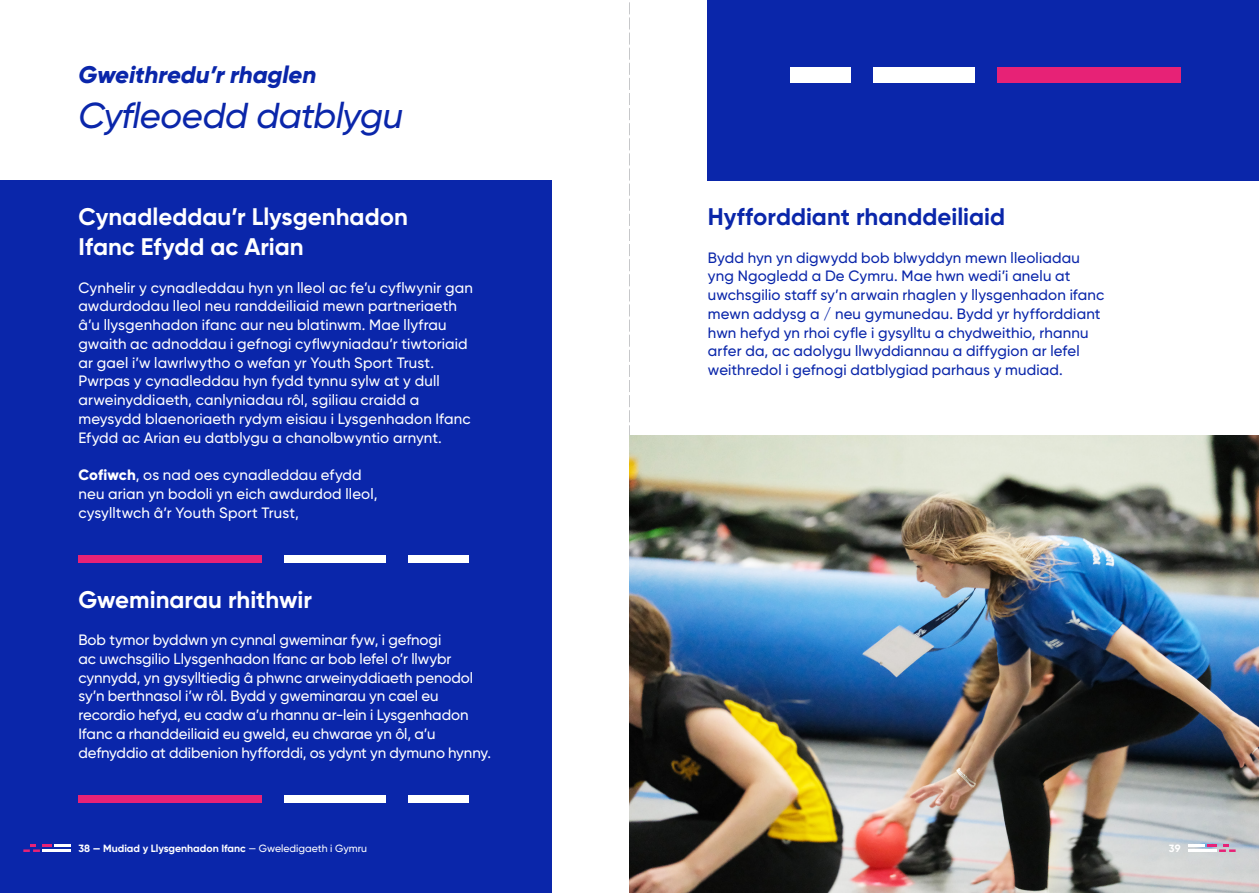
<style>
.page{position:relative;width:1259px;height:893px;background:#fff}
.page>*{position:absolute;margin:0;border:0;box-sizing:border-box;transform-origin:0 0}
.Heading_24_30{font:italic 500 36px "Gilroy";letter-spacing:-.015em;color:#0a26aa}
.Bulleted_list_10_12_5{font:700 24px/30px "Gilroy";color:#fff}
.Quotee_new_10_10{font:700 24px "Gilroy";color:#0a26aa}
.Heading_24_30-2{font:italic 800 24px "Gilroy";letter-spacing:-.005em;color:#0a26aa}
.Quotee_new_10_10-2{font:700 24px "Gilroy";color:#fff}
.Bulleted_list_10_12_5-2{font:500 15px/18.8px "Gilroy";color:#fff}
.Bulleted_list_10_12_5-3{font:500 15px/18.8px "Gilroy";letter-spacing:.01em;color:#0a26aa}
.Page_number_white_7_10{font:700 10.5px "Gilroy";color:#fff}
.s1{font-weight:800}
.s2{font-weight:500}
</style>
<div class="page">
<svg style="left:629px;top:2px;width:1px;height:433px"></svg>
<div style="left:0;top:180px;width:551px;height:713px;background:#0a26aa"></div>
<div style="left:708px;top:0;width:551px;height:180px;background:#0a26aa"></div>
<img style="left:629px;top:435px;width:630px;height:458px">
<hr style="left:55px;top:844px;width:16px;height:3px;background:#fff">
<hr style="left:43px;top:849px;width:28px;height:3px;background:#fff">
<svg style="left:23px;top:844px;width:29px;height:8px"></svg>
<div style="left:285px;top:555px;width:101px;height:7px;background:#fff"></div>
<div style="left:408px;top:555px;width:60px;height:7px;background:#fff"></div>
<div style="left:78px;top:555px;width:184px;height:7px;background:#e72276"></div>
<div style="left:285px;top:795px;width:101px;height:8px;background:#fff"></div>
<div style="left:408px;top:795px;width:60px;height:8px;background:#fff"></div>
<div style="left:78px;top:795px;width:184px;height:8px;background:#e72276"></div>
<div style="left:873px;top:68px;width:101px;height:14px;background:#fff"></div>
<div style="left:790px;top:68px;width:60px;height:14px;background:#fff"></div>
<div style="left:996px;top:68px;width:184px;height:14px;background:#e72276"></div>
<hr style="left:1188px;top:844px;width:16px;height:3px;background:#fff">
<hr style="left:1188px;top:849px;width:28px;height:3px;background:#fff">
<svg style="left:1207px;top:844px;width:28px;height:8px"></svg>
<p class="Heading_24_30-2" style="left:78px;top:59px;width:239px">Gweithredu’r rhaglen</p>
<p class="Heading_24_30" style="left:78px;top:93px;width:326px">Cyfleoedd datblygu</p>
<p class="Bulleted_list_10_12_5" style="left:78px;top:201px;width:331px">Cynadleddau’r Llysgenhadon<br>Ifanc Efydd ac Arian</p>
<p class="Bulleted_list_10_12_5-2" style="left:78px;top:278px;width:396px">Cynhelir y cynadleddau hyn yn lleol ac fe’u cyflwynir gan awdurdodau lleol neu randdeiliaid mewn partneriaeth â’u llysgenhadon ifanc aur neu blatinwm. Mae llyfrau gwaith ac adnoddau i gefnogi cyflwyniadau’r tiwtoriaid ar gael i’w lawrlwytho o wefan yr Youth Sport Trust.<br>Pwrpas y cynadleddau hyn fydd tynnu sylw at y dull arweinyddiaeth, canlyniadau rôl, sgiliau craidd a meysydd blaenoriaeth rydym eisiau i Lysgenhadon Ifanc Efydd ac Arian eu datblygu a chanolbwyntio arnynt.</p>
<p class="Bulleted_list_10_12_5-2" style="left:78px;top:465px;width:300px"><span class="s1">Cofiwch</span>, os nad oes cynadleddau efydd neu arian yn bodoli yn eich awdurdod lleol, cysylltwch â’r Youth Sport Trust,</p>
<p class="Quotee_new_10_10-2" style="left:78px;top:584px;width:235px">Gweminarau rhithwir</p>
<p class="Bulleted_list_10_12_5-2" style="left:78px;top:630px;width:414px">Bob tymor byddwn yn cynnal gweminar fyw, i gefnogi<br>ac uwchsgilio Llysgenhadon Ifanc ar bob lefel o’r llwybr cynnydd, yn gysylltiedig â phwnc arweinyddiaeth penodol sy’n berthnasol i’w rôl. Bydd y gweminarau yn cael eu recordio hefyd, eu cadw a’u rhannu ar-lein i Lysgenhadon Ifanc a rhanddeiliaid eu gweld, eu chwarae yn ôl, a’u defnyddio at ddibenion hyfforddi, os ydynt yn dymuno hynny.</p>
<p class="Page_number_white_7_10" style="left:78px;top:842px;width:290px">38 — Mudiad y Llysgenhadon Ifanc <span class="s2">— Gweledigaeth i Gymru</span></p>
<p class="Quotee_new_10_10" style="left:708px;top:202px;width:299px">Hyfforddiant rhanddeiliaid</p>
<p class="Bulleted_list_10_12_5-3" style="left:708px;top:248px;width:398px">Bydd hyn yn digwydd bob blwyddyn mewn lleoliadau yng Ngogledd a De Cymru. Mae hwn wedi’i anelu at uwchsgilio staff sy’n arwain rhaglen y llysgenhadon ifanc mewn addysg a / neu gymunedau. Bydd yr hyfforddiant hwn hefyd yn rhoi cyfle i gysylltu a chydweithio, rhannu arfer da, ac adolygu llwyddiannau a diffygion ar lefel weithredol i gefnogi datblygiad parhaus y mudiad.</p>
<p class="Page_number_white_7_10" style="left:1169px;top:842px;width:13px">39</p>
</div>
